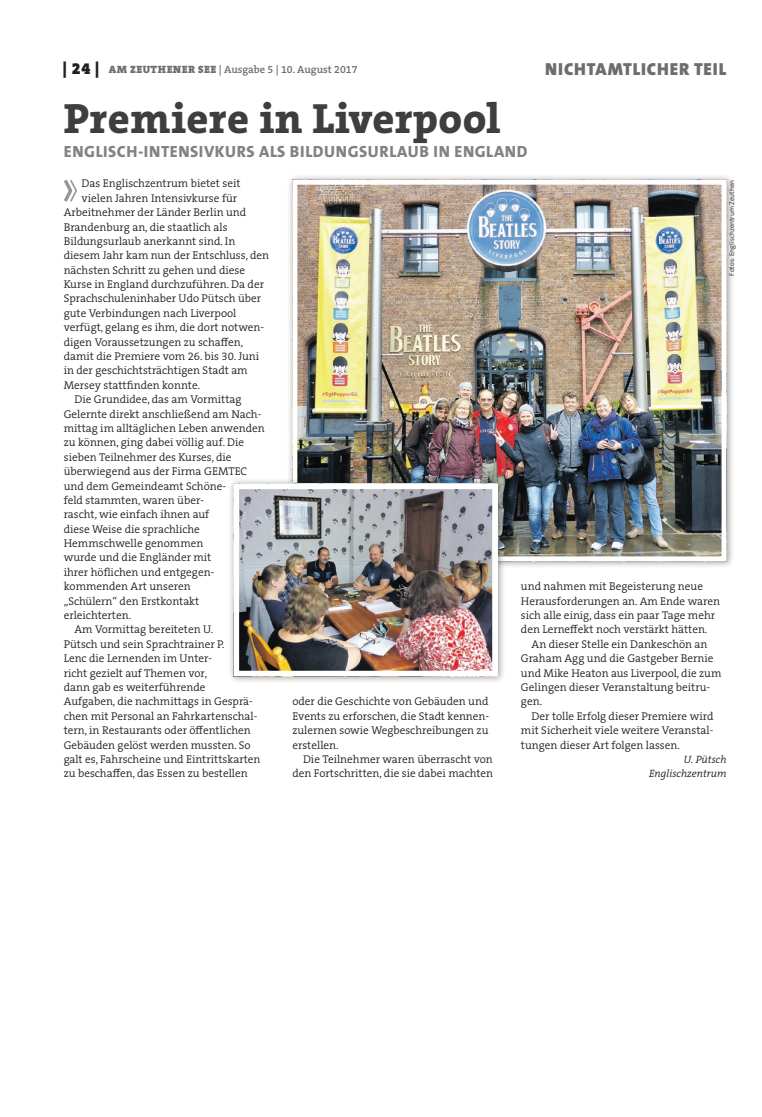
<style>
.page{position:relative;width:762px;height:1117px;background:#fff}
.page>*{position:absolute;margin:0;border:0;box-sizing:border-box;transform-origin:0 0}
.t1{font:800 42.5px "The Serif B W8";letter-spacing:.01em;color:#3e3e3f}
.t2{font:900 17.5px "The Sans B W9";letter-spacing:.045em;color:#6c6d70}
.t3{font:800 16.25px "The Sans B W8";letter-spacing:.035em;color:#808285}
.t4{font:300 11.25px/14.4px "The Serif B W4";color:#231f20;text-align:justify}
.t5{font:600 10.62px "The Serif B W6";color:#6c6d70}
.t6{font:italic 300 10.62px/14.4px "The Serif B W4";color:#231f20;text-align:right}
.t7{font:300 6.88px "The Sans B W4";color:#231f20}
.s1{font-family:"The Serif B W9";font-weight:900;font-size:16.25px;color:#231f20}
.s2{font-family:"The Serif B W9";font-weight:900}
</style>
<div class="page">
<svg style="left:64px;top:179px;width:13px;height:23px"></svg>
<div style="left:287px;top:174px;width:447px;height:395px;background:#231f20;opacity:.45"></div>
<img style="left:298px;top:186px;width:422px;height:369px">
<div style="left:292px;top:180px;width:434px;height:381px;border:5px solid #fff"></div>
<div style="left:228px;top:477px;width:278px;height:207px;background:#231f20;opacity:.45"></div>
<img style="left:240px;top:490px;width:251px;height:179px">
<div style="left:233px;top:483px;width:265px;height:193px;border:6px solid #fff"></div>
<p class="t5" style="left:63px;top:63px;width:296px"><span class="s1">| 24 |</span> <span class="s2">AM ZEUTHENER SEE</span> | Ausgabe 5 | 10. August 2017</p>
<h2 class="t2" style="left:545px;top:58px;width:183px">NICHTAMTLICHER TEIL</h2>
<h1 class="t1" style="left:64px;top:90px;width:438px">Premiere in Liverpool</h1>
<h3 class="t3" style="left:64px;top:141px;width:465px">ENGLISCH-INTENSIVKURS ALS BILDUNGSURLAUB IN ENGLAND</h3>
<p class="t4" style="left:82px;top:176px;width:161px">Das Englischzentrum bietet seit</p>
<p class="t4" style="left:82px;top:191px;width:157px">vielen Jahren Intensivkurse für</p>
<p class="t4" style="left:64px;top:205px;width:184px">Arbeitnehmer der Länder Berlin und</p>
<p class="t4" style="left:64px;top:219px;width:165px">Brandenburg an, die staatlich als</p>
<p class="t4" style="left:64px;top:234px;width:173px">Bildungsurlaub anerkannt sind. In</p>
<p class="t4" style="left:64px;top:248px;width:207px">diesem Jahr kam nun der Entschluss, den</p>
<p class="t4" style="left:64px;top:263px;width:183px">nächsten Schritt zu gehen und diese</p>
<p class="t4" style="left:64px;top:277px;width:202px">Kurse in England durchzuführen. Da der</p>
<p class="t4" style="left:64px;top:291px;width:199px">Sprachschuleninhaber Udo Pütsch über</p>
<p class="t4" style="left:64px;top:306px;width:174px">gute Verbindungen nach Liverpool</p>
<p class="t4" style="left:64px;top:320px;width:202px">verfügt, gelang es ihm, die dort notwen-</p>
<p class="t4" style="left:64px;top:334px;width:181px">digen Voraussetzungen zu schaffen,</p>
<p class="t4" style="left:64px;top:349px;width:197px">damit die Premiere vom 26. bis 30. Juni</p>
<p class="t4" style="left:64px;top:363px;width:185px">in der geschichtsträchtigen Stadt am</p>
<p class="t4" style="left:64px;top:378px;width:138px">Mersey stattfinden konnte.</p>
<p class="t4" style="left:74px;top:392px;width:169px">Die Grundidee, das am Vormittag</p>
<p class="t4" style="left:64px;top:406px;width:199px">Gelernte direkt anschließend am Nach-</p>
<p class="t4" style="left:64px;top:421px;width:202px">mittag im alltäglichen Leben anwenden</p>
<p class="t4" style="left:64px;top:435px;width:182px">zu können, ging dabei völlig auf. Die</p>
<p class="t4" style="left:64px;top:449px;width:169px">sieben Teilnehmer des Kurses, die</p>
<p class="t4" style="left:64px;top:464px;width:185px">überwiegend aus der Firma GEMTEC</p>
<p class="t4" style="left:64px;top:478px;width:164px">und dem Gemeindeamt Schöne-</p>
<p class="t4" style="left:64px;top:493px;width:142px">feld stammten, waren über-</p>
<p class="t4" style="left:64px;top:507px;width:147px">rascht, wie einfach ihnen auf</p>
<p class="t4" style="left:64px;top:521px;width:138px">diese Weise die sprachliche</p>
<p class="t4" style="left:64px;top:536px;width:141px">Hemmschwelle genommen</p>
<p class="t4" style="left:64px;top:550px;width:149px">wurde und die Engländer mit</p>
<p class="t4" style="left:64px;top:564px;width:152px">ihrer höflichen und entgegen-</p>
<p class="t4" style="left:64px;top:579px;width:128px">kommenden Art unseren</p>
<p class="t4" style="left:64px;top:593px;width:137px">„Schülern“ den Erstkontakt</p>
<p class="t4" style="left:64px;top:608px;width:69px">erleichterten.</p>
<p class="t4" style="left:74px;top:622px;width:140px">Am Vormittag bereiteten U.</p>
<p class="t4" style="left:64px;top:636px;width:162px">Pütsch und sein Sprachtrainer P.</p>
<p class="t4" style="left:64px;top:651px;width:150px">Lenc die Lernenden im Unter-</p>
<p class="t4" style="left:64px;top:665px;width:145px">richt gezielt auf Themen vor,</p>
<p class="t4" style="left:64px;top:680px;width:143px">dann gab es weiterführende</p>
<p class="t4" style="left:64px;top:694px;width:191px">Aufgaben, die nachmittags in Gesprä-</p>
<p class="t4" style="left:64px;top:708px;width:195px">chen mit Personal an Fahrkartenschal-</p>
<p class="t4" style="left:64px;top:723px;width:188px">tern, in Restaurants oder öffentlichen</p>
<p class="t4" style="left:64px;top:737px;width:188px">Gebäuden gelöst werden mussten. So</p>
<p class="t4" style="left:64px;top:751px;width:198px">galt es, Fahrscheine und Eintrittskarten</p>
<p class="t4" style="left:64px;top:766px;width:185px">zu beschaffen, das Essen zu bestellen</p>
<p class="t7" style="left:727px;top:275px;width:97px;rotate:-90deg">Fotos: Englischzentrum Zeuthen</p>
<p class="t4" style="left:521px;top:579px;width:200px;text-align:left">und nahmen mit Begeisterung neue Herausforderungen an. Am Ende waren sich alle einig, dass ein paar Tage mehr den Lerneffekt noch verstärkt hätten.</p>
<p class="t4" style="left:521px;top:636px;width:202px;text-align:left;text-indent:11px">An dieser Stelle ein Dankeschön an<br>Graham Agg und die Gastgeber Bernie und Mike Heaton aus Liverpool, die zum<br>Gelingen dieser Veranstaltung beitru&shy;gen.</p>
<p class="t4" style="left:521px;top:708px;width:194px;text-indent:11px">Der tolle Erfolg dieser Premiere wird mit Sicherheit viele weitere Veranstal&shy;tungen dieser Art folgen lassen.</p>
<p class="t6" style="left:649px;top:752px;width:79px">U. Pütsch<br>Englischzentrum</p>
<p class="t4" style="left:292px;top:694px;width:198px">oder die Geschichte von Gebäuden und Events zu erforschen, die Stadt kennen&shy;zulernen sowie Wegbeschreibungen zu erstellen.</p>
<p class="t4" style="left:292px;top:751px;width:202px;text-align:right">Die Teilnehmer waren überrascht von den Fortschritten, die sie dabei machten</p>
</div>
